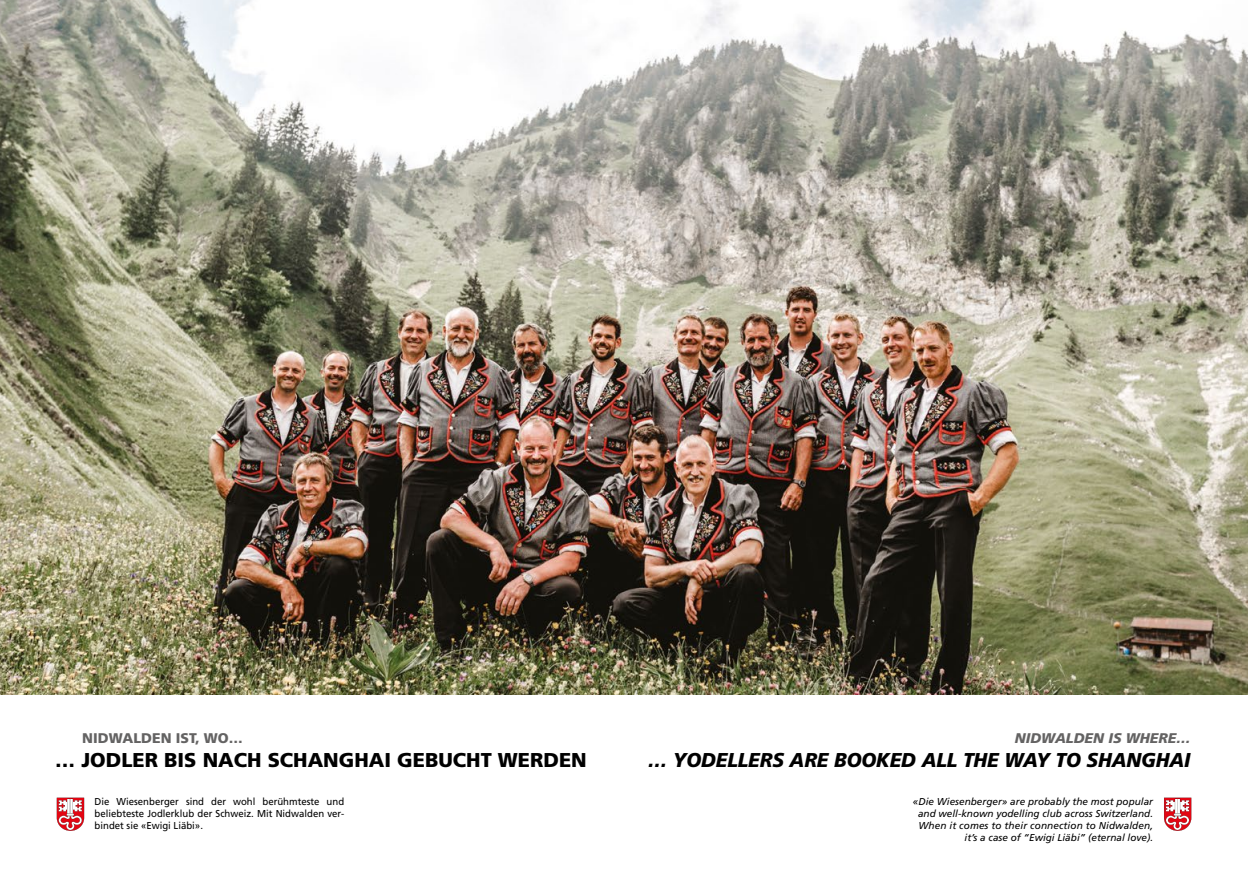
<style>
.page{position:relative;width:1248px;height:882px;background:#fff}
.page>*{position:absolute;margin:0;border:0;box-sizing:border-box;transform-origin:0 0}
.t1{font:italic 900 20px "Frutiger";letter-spacing:-.005em;color:#000;scale:.95 1}
.t2{font:900 20px "Frutiger";color:#000}
.t3{font:italic 900 14px "Frutiger";color:#646363}
.t4{font:900 14px "Frutiger";color:#646363}
.t5{font:italic 10px/12px "Frutiger";color:#000;text-align:right}
.t6{font:10px/12px "Frutiger";color:#000;text-align:justify;scale:.96 1}
</style>
<div class="page">
<img style="left:0;top:0;width:1247px;height:694px">
<svg style="left:57px;top:797px;width:27px;height:33px"></svg>
<svg style="left:1164px;top:797px;width:27px;height:33px"></svg>
<h2 class="t4" style="left:82px;top:729px;width:162px">NIDWALDEN IST, WO…</h2>
<h1 class="t2" style="left:55px;top:747px;width:533px">… JODLER BIS NACH SCHANGHAI GEBUCHT WERDEN</h1>
<h2 class="t3" style="left:1014px;top:729px;width:177px">NIDWALDEN IS WHERE…</h2>
<h1 class="t1" style="left:648px;top:747px;width:572px">… YODELLERS ARE BOOKED ALL THE WAY TO SHANGHAI</h1>
<p class="t6" style="left:95px;top:795px;width:261px">Die Wiesenberger sind der wohl berühmteste und beliebteste Jodlerklub der Schweiz. Mit Nidwalden ver&shy;bindet sie «Ewigi Liäbi».</p>
<p class="t5" style="left:912px;top:795px;width:242px">«Die Wiesenberger» are probably the most popular and well-known yodelling club across Switzerland.<br>When it comes to their connection to Nidwalden, it’s a case of “Ewigi Liäbi” (eternal love).</p>
</div>
